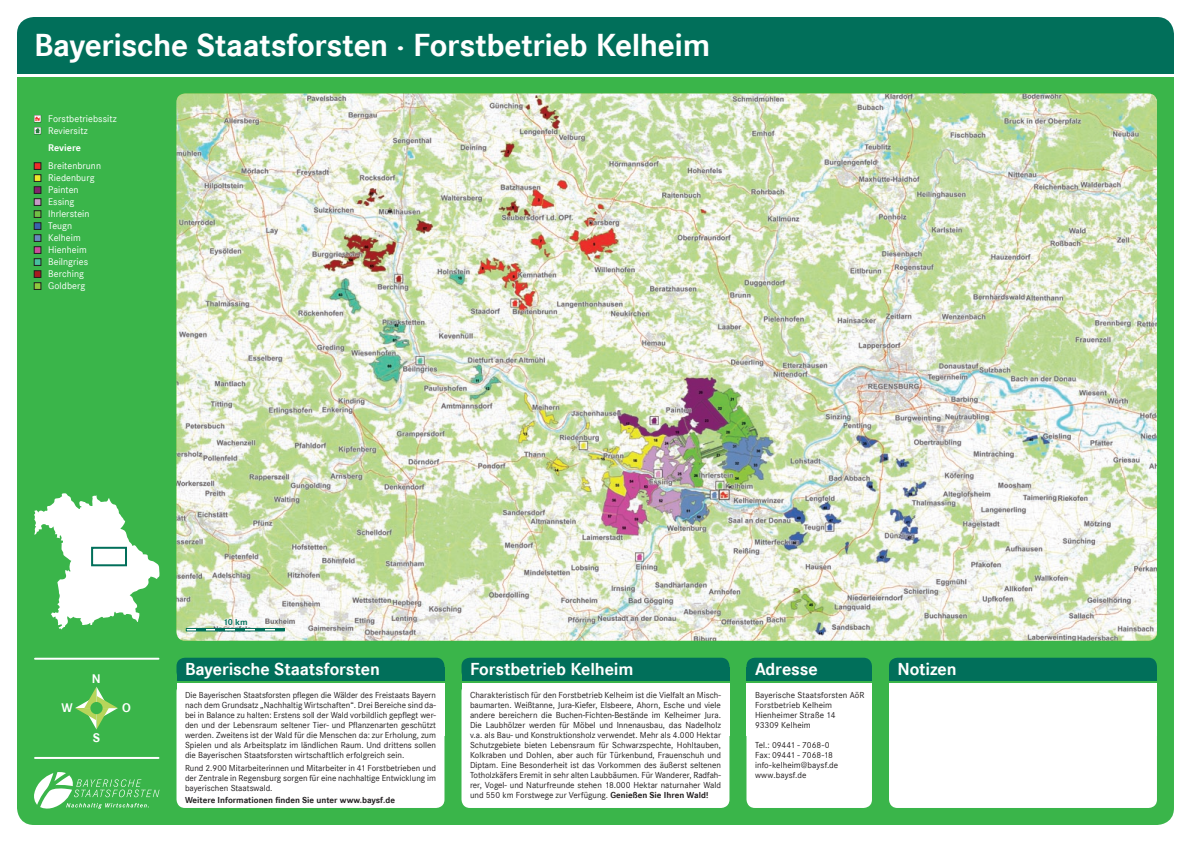
<style>
.page{position:relative;width:1191px;height:842px;background:#fff}
.page>*{position:absolute;margin:0;border:0;box-sizing:border-box;transform-origin:0 0}
.t1{font:700 33px "Corporate S";letter-spacing:-.01em;color:#fff}
.t2{font:700 18px "Corporate S";letter-spacing:-.005em;color:#fff}
.t3{font:700 13px "Corporate S";color:#fff}
.t4{font:10px/12px "Corporate S";letter-spacing:.005em;color:#fff}
.t5{font:700 10px "Corporate S";color:#fff}
.t6{font:9px/10px "Corporate S";color:#231f20;text-align:justify}
.t7{font:700 9px "Corporate S";color:#231f20}
.t8{font:700 9px "Corporate S";color:#016f5a}
.s1{font-weight:700}
</style>
<div class="page">
<div style="left:17px;top:77px;width:1157px;height:282px;background:#3ab54a"></div>
<div style="left:17px;top:90px;width:1157px;height:735px;background:#3ab54a;border-radius:17px"></div>
<div style="left:17px;top:17px;width:1157px;height:57px;background:#016f5a;border-radius:17px"></div>
<div style="left:176px;top:683px;width:268px;height:125px;background:#fff;border-radius:9px"></div>
<div style="left:176px;top:683px;width:268px;height:53px;background:#fff"></div>
<div style="left:176px;top:658px;width:268px;height:22px;background:#016f5a;border-radius:9px"></div>
<div style="left:176px;top:667px;width:268px;height:13px;background:#016f5a"></div>
<div style="left:461px;top:683px;width:268px;height:125px;background:#fff;border-radius:9px"></div>
<div style="left:461px;top:683px;width:268px;height:53px;background:#fff"></div>
<div style="left:461px;top:658px;width:268px;height:22px;background:#016f5a;border-radius:9px"></div>
<div style="left:461px;top:667px;width:268px;height:13px;background:#016f5a"></div>
<div style="left:746px;top:683px;width:126px;height:125px;background:#fff;border-radius:9px"></div>
<div style="left:746px;top:683px;width:126px;height:53px;background:#fff"></div>
<div style="left:746px;top:658px;width:126px;height:22px;background:#016f5a;border-radius:9px"></div>
<div style="left:746px;top:667px;width:126px;height:13px;background:#016f5a"></div>
<div style="left:889px;top:683px;width:268px;height:125px;background:#fff;border-radius:9px"></div>
<div style="left:889px;top:683px;width:268px;height:53px;background:#fff"></div>
<div style="left:889px;top:658px;width:268px;height:22px;background:#016f5a;border-radius:9px"></div>
<div style="left:889px;top:667px;width:268px;height:13px;background:#016f5a"></div>
<svg style="left:75px;top:687px;width:43px;height:42px"></svg>
<div style="left:90px;top:702px;width:13px;height:12px;background:#3ab54a;border-radius:50%"></div>
<svg style="left:34px;top:772px;width:125px;height:37px"></svg>
<hr style="left:35px;top:757px;width:123px;height:2px;background:#fff">
<hr style="left:35px;top:658px;width:123px;height:2px;background:#fff">
<svg style="left:34px;top:493px;width:126px;height:136px"></svg>
<img style="left:176px;top:94px;width:981px;height:547px">
<div style="left:91px;top:547px;width:36px;height:19px;border:2px solid #016f5a"></div>
<svg style="left:34px;top:115px;width:7px;height:19px"></svg>
<div style="left:34px;top:163px;width:7px;height:6px;background:#ee2d29"></div>
<div style="left:34px;top:162px;width:7px;height:8px;border:1px solid #231f20"></div>
<div style="left:34px;top:175px;width:7px;height:6px;background:#ede92a"></div>
<div style="left:34px;top:174px;width:7px;height:8px;border:1px solid #231f20"></div>
<div style="left:34px;top:187px;width:7px;height:6px;background:#82226d"></div>
<div style="left:34px;top:186px;width:7px;height:8px;border:1px solid #231f20"></div>
<div style="left:34px;top:199px;width:7px;height:6px;background:#c69ac6"></div>
<div style="left:34px;top:198px;width:7px;height:8px;border:1px solid #231f20"></div>
<div style="left:34px;top:211px;width:7px;height:6px;background:#71bf44"></div>
<div style="left:34px;top:210px;width:7px;height:8px;border:1px solid #231f20"></div>
<div style="left:34px;top:223px;width:7px;height:6px;background:#3962ae"></div>
<div style="left:34px;top:222px;width:7px;height:8px;border:1px solid #231f20"></div>
<div style="left:34px;top:235px;width:7px;height:6px;background:#668bbd"></div>
<div style="left:34px;top:234px;width:7px;height:8px;border:1px solid #231f20"></div>
<div style="left:34px;top:247px;width:7px;height:6px;background:#cb4d9c"></div>
<div style="left:34px;top:246px;width:7px;height:8px;border:1px solid #231f20"></div>
<div style="left:34px;top:259px;width:7px;height:6px;background:#48bf9e"></div>
<div style="left:34px;top:258px;width:7px;height:8px;border:1px solid #231f20"></div>
<div style="left:34px;top:271px;width:7px;height:6px;background:#a61d20"></div>
<div style="left:34px;top:270px;width:7px;height:8px;border:1px solid #231f20"></div>
<div style="left:34px;top:283px;width:7px;height:6px;background:#90c73d"></div>
<div style="left:34px;top:282px;width:7px;height:8px;border:1px solid #231f20"></div>
<div style="left:186px;top:628px;width:99px;height:3px;background:#fff;border:1px solid #016f5a"></div>
<svg style="left:196px;top:628px;width:10px;height:3px"></svg>
<svg style="left:235px;top:628px;width:10px;height:3px"></svg>
<svg style="left:215px;top:628px;width:10px;height:3px"></svg>
<svg style="left:275px;top:628px;width:10px;height:3px"></svg>
<svg style="left:255px;top:628px;width:10px;height:3px"></svg>
<h1 class="t1" style="left:34px;top:26px;width:677px">Bayerische Staatsforsten · Forstbetrieb Kelheim</h1>
<p class="t4" style="left:48px;top:112px;width:70px">Forstbetriebssitz<br>Reviersitz</p>
<p class="t5" style="left:48px;top:142px;width:34px">Reviere</p>
<p class="t4" style="left:48px;top:160px;width:54px">Breitenbrunn<br>Riedenburg<br>Painten<br>Essing<br>Ihrlerstein<br>Teugn<br>Kelheim<br>Hienheim<br>Beilngries<br>Berching<br>Goldberg</p>
<h3 class="t3" style="left:92px;top:671px;width:10px">N</h3>
<h3 class="t3" style="left:61px;top:701px;width:13px">W</h3>
<h3 class="t3" style="left:122px;top:701px;width:10px">O</h3>
<h3 class="t3" style="left:93px;top:730px;width:9px">S</h3>
<p class="t8" style="left:223px;top:616px;width:26px">10 km</p>
<h2 class="t2" style="left:185px;top:659px;width:196px">Bayerische Staatsforsten</h2>
<h2 class="t2" style="left:755px;top:659px;width:64px">Adresse</h2>
<h2 class="t2" style="left:897px;top:659px;width:61px">Notizen</h2>
<h2 class="t2" style="left:470px;top:659px;width:165px">Forstbetrieb Kelheim</h2>
<p class="t6" style="left:185px;top:690px;width:252px">Die Bayerischen Staatsforsten pflegen die Wälder des Freistaats Bayern nach dem Grundsatz „Nachhaltig Wirtschaften“. Drei Bereiche sind da&shy;bei in Balance zu halten: Erstens soll der Wald vorbildlich gepflegt wer&shy;den und der Lebensraum seltener Tier- und Pflanzenarten geschützt werden. Zweitens ist der Wald für die Menschen da: zur Erholung, zum Spielen und als Arbeitsplatz im ländlichen Raum. Und drittens sollen die Bayerischen Staatsforsten wirtschaftlich erfolgreich sein.</p>
<p class="t6" style="left:185px;top:763px;width:252px">Rund 2.900 Mitarbeiterinnen und Mitarbeiter in 41 Forstbetrieben und der Zentrale in Regensburg sorgen für eine nachhaltige Entwicklung im bayerischen Staatswald.</p>
<p class="t7" style="left:185px;top:795px;width:211px">Weitere Informationen finden Sie unter www.baysf.de</p>
<p class="t6" style="left:470px;top:690px;width:252px">Charakteristisch für den Forstbetrieb Kelheim ist die Vielfalt an Misch&shy;baumarten. Weißtanne, Jura-Kiefer, Elsbeere, Ahorn, Esche und viele andere bereichern die Buchen-Fichten-Bestände im Kelheimer Jura.<br>Die Laubhölzer werden für Möbel und Innenausbau, das Nadelholz v.a. als Bau- und Konstruktionsholz verwendet. Mehr als 4.000 Hektar Schutzgebiete bieten Lebensraum für Schwarzspechte, Hohltauben, Kolkraben und Dohlen, aber auch für Türkenbund, Frauenschuh und Diptam. Eine Besonderheit ist das Vorkommen des äußerst seltenen Totholzkäfers Eremit in sehr alten Laubbäumen. Für Wanderer, Radfah&shy;rer, Vogel- und Naturfreunde stehen 18.000 Hektar naturnaher Wald und 550 km Forstwege zur Verfügung. <span class="s1">Genießen Sie Ihren Wald!</span></p>
<p class="t6" style="left:755px;top:690px;width:111px;text-align:left">Bayerische Staatsforsten AöR<br>Forstbetrieb Kelheim<br>Hienheimer Straße 14<br>93309 Kelheim</p>
<p class="t6" style="left:755px;top:740px;width:85px;text-align:left">Tel.: 09441 - 7068-0<br>Fax: 09441 - 7068-18 info-kelheim@baysf.de www.baysf.de</p>
</div>
